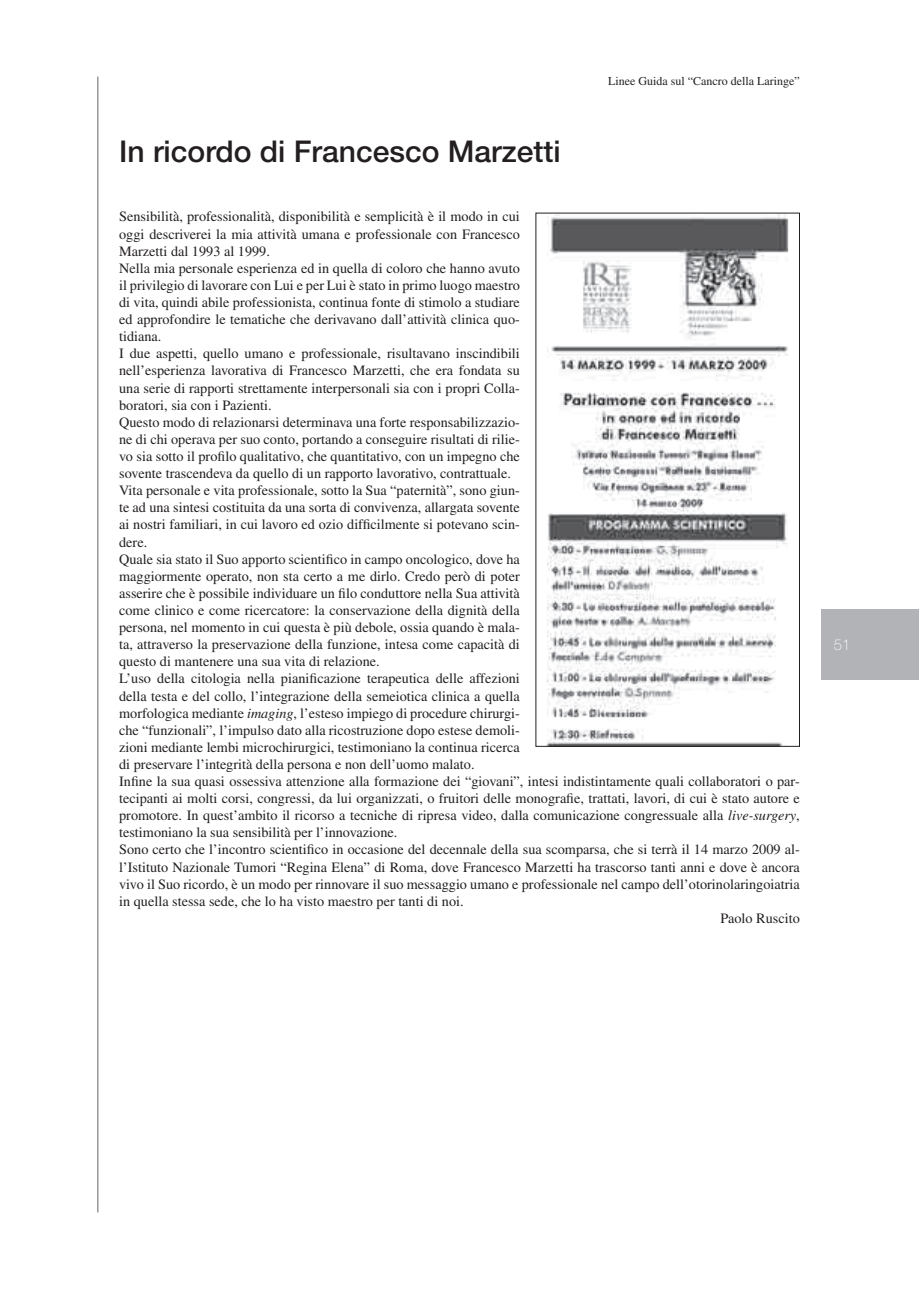
<style>
.page{position:relative;width:919px;height:1289px;background:#fff}
.page>*{position:absolute;margin:0;border:0;box-sizing:border-box;transform-origin:0 0}
.t1{font:500 30px "Helvetica Neue LT Std";color:#231f20}
.t2{font:100 15px "Helvetica Neue LT Std";color:#fff}
.t3{font:14.25px "Times LT Std";color:#231f20}
.t4{font:12px "Times LT Std";color:#231f20}
.s1{font-style:italic}
</style>
<div class="page">
<hr style="left:98px;top:77px;width:1px;height:1135px;background:#636366">
<div style="left:821px;top:609px;width:97px;height:70px;background:#b2b3b7"></div>
<img style="left:547px;top:215px;width:242px;height:529px">
<h1 class="t1" style="left:119px;top:140px;width:443px">In ricordo di Francesco Marzetti</h1>
<p class="t4" style="left:608px;top:76px;width:193px">Linee Guida sul “Cancro della Laringe”</p>
<p class="t3" style="left:119px;top:211px;width:402px">Sensibilità, professionalità, disponibilità e semplicità è il modo in cui</p>
<p class="t3" style="left:119px;top:228px;width:402px">oggi descriverei la mia attività umana e professionale con Francesco</p>
<p class="t3" style="left:119px;top:245px;width:152px">Marzetti dal 1993 al 1999.</p>
<p class="t3" style="left:119px;top:262px;width:402px">Nella mia personale esperienza ed in quella di coloro che hanno avuto</p>
<p class="t3" style="left:119px;top:280px;width:402px">il privilegio di lavorare con Lui e per Lui è stato in primo luogo maestro</p>
<p class="t3" style="left:119px;top:297px;width:402px">di vita, quindi abile professionista, continua fonte di stimolo a studiare</p>
<p class="t3" style="left:119px;top:314px;width:402px">ed approfondire le tematiche che derivavano dall’attività clinica quo-</p>
<p class="t3" style="left:119px;top:331px;width:44px">tidiana.</p>
<p class="t3" style="left:119px;top:348px;width:402px">I due aspetti, quello umano e professionale, risultavano inscindibili</p>
<p class="t3" style="left:119px;top:365px;width:402px">nell’esperienza lavorativa di Francesco Marzetti, che era fondata su</p>
<p class="t3" style="left:119px;top:382px;width:402px">una serie di rapporti strettamente interpersonali sia con i propri Colla-</p>
<p class="t3" style="left:119px;top:399px;width:154px">boratori, sia con i Pazienti.</p>
<p class="t3" style="left:119px;top:416px;width:402px">Questo modo di relazionarsi determinava una forte responsabilizzazio-</p>
<p class="t3" style="left:119px;top:433px;width:402px">ne di chi operava per suo conto, portando a conseguire risultati di rilie-</p>
<p class="t3" style="left:119px;top:451px;width:402px">vo sia sotto il profilo qualitativo, che quantitativo, con un impegno che</p>
<p class="t3" style="left:119px;top:468px;width:393px">sovente trascendeva da quello di un rapporto lavorativo, contrattuale.</p>
<p class="t3" style="left:119px;top:485px;width:402px">Vita personale e vita professionale, sotto la Sua “paternità”, sono giun-</p>
<p class="t3" style="left:119px;top:502px;width:402px">te ad una sintesi costituita da una sorta di convivenza, allargata sovente</p>
<p class="t3" style="left:119px;top:519px;width:402px">ai nostri familiari, in cui lavoro ed ozio difficilmente si potevano scin-</p>
<p class="t3" style="left:119px;top:536px;width:30px">dere.</p>
<p class="t3" style="left:119px;top:553px;width:402px">Quale sia stato il Suo apporto scientifico in campo oncologico, dove ha</p>
<p class="t3" style="left:119px;top:570px;width:402px">maggiormente operato, non sta certo a me dirlo. Credo però di poter</p>
<p class="t3" style="left:119px;top:587px;width:402px">asserire che è possibile individuare un filo conduttore nella Sua attività</p>
<p class="t3" style="left:119px;top:604px;width:402px">come clinico e come ricercatore: la conservazione della dignità della</p>
<p class="t3" style="left:119px;top:622px;width:402px">persona, nel momento in cui questa è più debole, ossia quando è mala-</p>
<p class="t3" style="left:119px;top:639px;width:402px">ta, attraverso la preservazione della funzione, intesa come capacità di</p>
<p class="t3" style="left:119px;top:656px;width:262px">questo di mantenere una sua vita di relazione.</p>
<p class="t3" style="left:119px;top:673px;width:402px">L’uso della citologia nella pianificazione terapeutica delle affezioni</p>
<p class="t3" style="left:119px;top:690px;width:402px">della testa e del collo, l’integrazione della semeiotica clinica a quella</p>
<p class="t3" style="left:119px;top:707px;width:402px">morfologica mediante <span class="s1">imaging</span>, l’esteso impiego di procedure chirurgi-</p>
<p class="t3" style="left:119px;top:724px;width:402px">che “funzionali”, l’impulso dato alla ricostruzione dopo estese demoli-</p>
<p class="t3" style="left:119px;top:741px;width:402px">zioni mediante lembi microchirurgici, testimoniano la continua ricerca</p>
<p class="t3" style="left:119px;top:758px;width:357px">di preservare l’integrità della persona e non dell’uomo malato.</p>
<p class="t3" style="left:119px;top:775px;width:682px">Infine la sua quasi ossessiva attenzione alla formazione dei “giovani”, intesi indistintamente quali collaboratori o par-</p>
<p class="t3" style="left:119px;top:793px;width:682px">tecipanti ai molti corsi, congressi, da lui organizzati, o fruitori delle monografie, trattati, lavori, di cui è stato autore e</p>
<p class="t3" style="left:119px;top:810px;width:682px">promotore. In quest’ambito il ricorso a tecniche di ripresa video, dalla comunicazione congressuale alla <span class="s1">live-surgery</span>,</p>
<p class="t3" style="left:119px;top:827px;width:280px">testimoniano la sua sensibilità per l’innovazione.</p>
<p class="t3" style="left:119px;top:844px;width:682px">Sono certo che l’incontro scientifico in occasione del decennale della sua scomparsa, che si terrà il 14 marzo 2009 al-</p>
<p class="t3" style="left:119px;top:861px;width:682px">l’Istituto Nazionale Tumori “Regina Elena” di Roma, dove Francesco Marzetti ha trascorso tanti anni e dove è ancora</p>
<p class="t3" style="left:119px;top:878px;width:682px">vivo il Suo ricordo, è un modo per rinnovare il suo messaggio umano e professionale nel campo dell’otorinolaringoiatria</p>
<p class="t3" style="left:119px;top:895px;width:346px">in quella stessa sede, che lo ha visto maestro per tanti di noi.</p>
<p class="t3" style="left:720px;top:912px;width:81px">Paolo Ruscito</p>
<p class="t2" style="left:833px;top:639px;width:18px">51</p>
</div>
